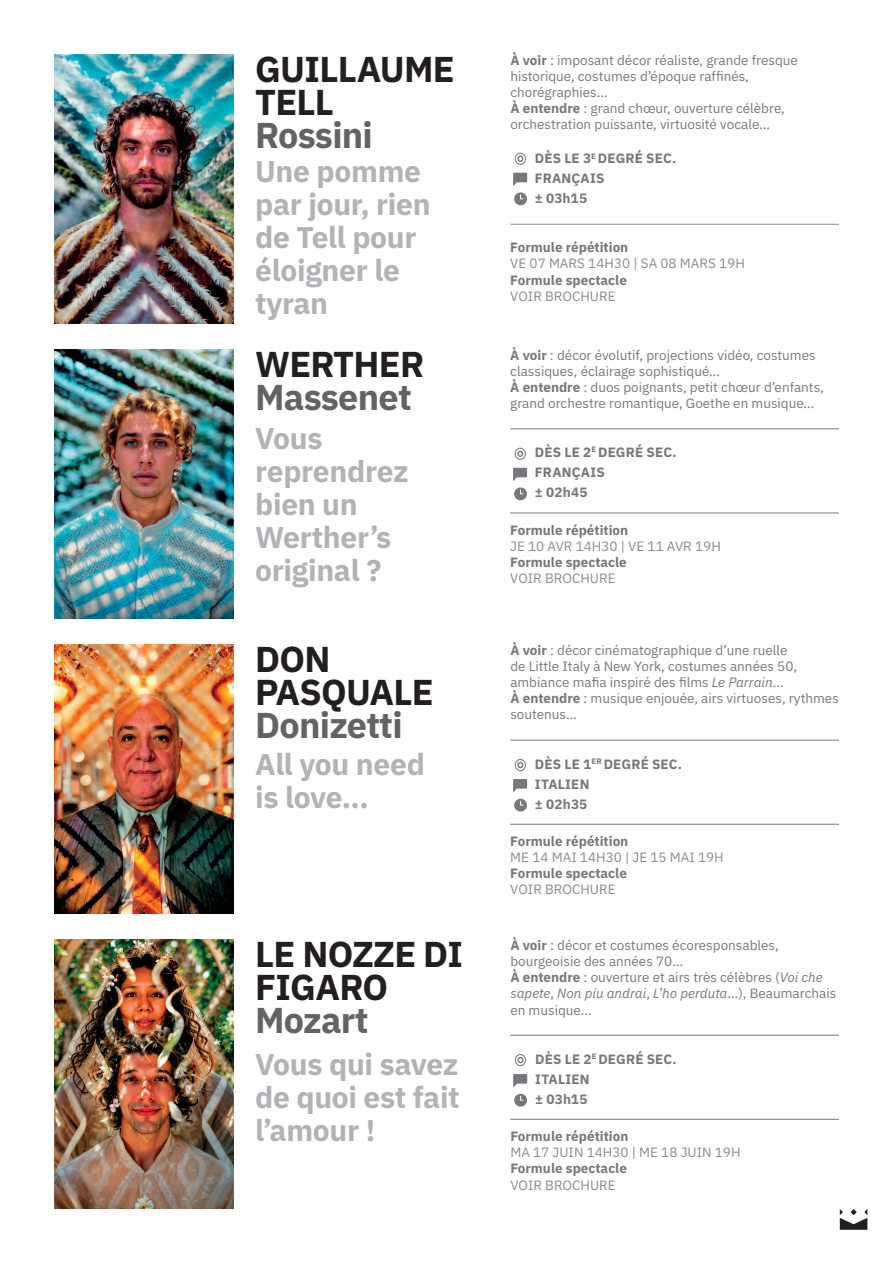
<style>
.page{position:relative;width:893px;height:1263px;background:#fff}
.page>*{position:absolute;margin:0;border:0;box-sizing:border-box;transform-origin:0 0}
.t1{font:700 36px/33px "IBM Plex Sans";letter-spacing:-.02em;color:#231f20}
.t2{font:700 36px "IBM Plex Sans";letter-spacing:-.02em;color:#636366}
.t3{font:700 30px/33px "IBM Plex Sans";letter-spacing:-.01em;color:#b2b3b7}
.t4{font:13.5px/16.2px "IBM Plex Sans";color:#76787b}
.t5{font:700 13.5px/20.1px "IBM Plex Sans";color:#76787b}
.t6{font:13.5px "IBM Plex Sans";color:#8a8c8f}
.s1{font-weight:700}
.s2{font-style:italic}
</style>
<div class="page">
<img style="left:54px;top:54px;width:180px;height:270px">
<img style="left:54px;top:349px;width:180px;height:270px">
<img style="left:54px;top:939px;width:180px;height:270px">
<img style="left:54px;top:644px;width:180px;height:270px">
<hr style="left:510px;top:224px;width:329px;height:1px;background:#8a8c8f">
<svg style="left:513px;top:151px;width:15px;height:16px"></svg>
<svg style="left:515px;top:153px;width:11px;height:12px"></svg>
<svg style="left:516px;top:154px;width:9px;height:10px"></svg>
<svg style="left:517px;top:155px;width:6px;height:7px"></svg>
<svg style="left:513px;top:173px;width:14px;height:13px"></svg>
<svg style="left:514px;top:192px;width:13px;height:13px"></svg>
<hr style="left:510px;top:429px;width:329px;height:1px;background:#76787b">
<hr style="left:510px;top:513px;width:329px;height:1px;background:#76787b">
<svg style="left:513px;top:446px;width:14px;height:16px"></svg>
<svg style="left:515px;top:448px;width:11px;height:12px"></svg>
<svg style="left:516px;top:449px;width:9px;height:10px"></svg>
<svg style="left:517px;top:450px;width:6px;height:7px"></svg>
<svg style="left:513px;top:468px;width:14px;height:13px"></svg>
<svg style="left:514px;top:487px;width:13px;height:13px"></svg>
<hr style="left:510px;top:740px;width:329px;height:1px;background:#76787b">
<hr style="left:510px;top:824px;width:329px;height:1px;background:#76787b">
<svg style="left:513px;top:757px;width:15px;height:16px"></svg>
<svg style="left:515px;top:759px;width:11px;height:12px"></svg>
<svg style="left:516px;top:760px;width:9px;height:10px"></svg>
<svg style="left:517px;top:762px;width:6px;height:6px"></svg>
<svg style="left:513px;top:779px;width:14px;height:13px"></svg>
<svg style="left:514px;top:799px;width:13px;height:12px"></svg>
<hr style="left:510px;top:1035px;width:329px;height:1px;background:#76787b">
<hr style="left:510px;top:1119px;width:329px;height:1px;background:#76787b">
<svg style="left:513px;top:1052px;width:15px;height:16px"></svg>
<svg style="left:515px;top:1054px;width:11px;height:12px"></svg>
<svg style="left:516px;top:1055px;width:9px;height:10px"></svg>
<svg style="left:517px;top:1057px;width:6px;height:6px"></svg>
<svg style="left:513px;top:1074px;width:14px;height:13px"></svg>
<svg style="left:514px;top:1094px;width:13px;height:12px"></svg>
<svg style="left:840px;top:1209px;width:27px;height:21px"></svg>
<h1 class="t1" style="left:255px;top:50px;width:201px">GUILLAUME<br>TELL</h1>
<h1 class="t2" style="left:255px;top:107px;width:119px">Rossini</h1>
<h2 class="t3" style="left:255px;top:153px;width:177px">Une pomme par jour, rien de Tell pour éloigner le tyran</h2>
<h1 class="t1" style="left:255px;top:345px;width:171px">WERTHER</h1>
<h1 class="t2" style="left:255px;top:369px;width:158px">Massenet</h1>
<h2 class="t3" style="left:255px;top:419px;width:155px">Vous reprendrez bien un<br>Werther’s original ?</h2>
<h1 class="t1" style="left:255px;top:640px;width:180px">DON<br>PASQUALE</h1>
<h1 class="t2" style="left:255px;top:697px;width:149px">Donizetti</h1>
<h2 class="t3" style="left:255px;top:745px;width:171px">All you need is love…</h2>
<h1 class="t1" style="left:255px;top:935px;width:210px">LE NOZZE DI<br>FIGARO</h1>
<h1 class="t2" style="left:255px;top:992px;width:115px">Mozart</h1>
<h2 class="t3" style="left:255px;top:1045px;width:206px;text-align:justify">Vous qui savez de quoi est fait l’amour !</h2>
<p class="t4" style="left:510px;top:51px;width:289px"><span class="s1">À voir</span> : imposant décor réaliste, grande fresque historique, costumes d’époque raffinés, chorégraphies…<br><span class="s1">À entendre</span> : grand chœur, ouverture célèbre, orchestration puissante, virtuosité vocale...</p>
<p class="t5" style="left:535px;top:147px;width:143px">DÈS LE 3<sup>E</sup> DEGRÉ SEC.<br>FRANÇAIS<br>± 03h15</p>
<p class="t5" style="left:510px;top:236px;width:120px">Formule répétition</p>
<p class="t6" style="left:510px;top:253px;width:236px">VE 07 MARS 14H30 | SA 08 MARS 19H</p>
<p class="t5" style="left:510px;top:269px;width:118px">Formule spectacle</p>
<p class="t6" style="left:510px;top:286px;width:107px">VOIR BROCHURE</p>
<p class="t4" style="left:510px;top:346px;width:315px"><span class="s1">À voir</span> : décor évolutif, projections vidéo, costumes classiques, éclairage sophistiqué…<br><span class="s1">À entendre</span> : duos poignants, petit chœur d’enfants, grand orchestre romantique, Goethe en musique…</p>
<p class="t5" style="left:535px;top:441px;width:143px">DÈS LE 2<sup>E</sup> DEGRÉ SEC.<br>FRANÇAIS<br>± 02h45</p>
<p class="t5" style="left:510px;top:519px;width:120px">Formule répétition</p>
<p class="t6" style="left:510px;top:536px;width:212px">JE 10 AVR 14H30 | VE 11 AVR 19H</p>
<p class="t5" style="left:510px;top:551px;width:118px">Formule spectacle</p>
<p class="t6" style="left:510px;top:568px;width:107px">VOIR BROCHURE</p>
<p class="t4" style="left:510px;top:641px;width:330px"><span class="s1">À voir</span> : décor cinématographique d’une ruelle<br>de Little Italy à New York, costumes années 50, ambiance mafia inspiré des films <span class="s2">Le Parrain</span>…<br><span class="s1">À entendre</span> : musique enjouée, airs virtuoses, rythmes soutenus…</p>
<p class="t5" style="left:535px;top:753px;width:149px">DÈS LE 1<sup>ER</sup> DEGRÉ SEC.<br>ITALIEN<br>± 02h35</p>
<p class="t5" style="left:510px;top:830px;width:120px">Formule répétition</p>
<p class="t6" style="left:510px;top:847px;width:215px">ME 14 MAI 14H30 | JE 15 MAI 19H</p>
<p class="t5" style="left:510px;top:862px;width:118px">Formule spectacle</p>
<p class="t6" style="left:510px;top:879px;width:107px">VOIR BROCHURE</p>
<p class="t4" style="left:510px;top:936px;width:327px"><span class="s1">À voir</span> : décor et costumes écoresponsables, bourgeoisie des années 70…<br><span class="s1">À entendre</span> : ouverture et airs très célèbres (<span class="s2">Voi che sapete</span>, <span class="s2">Non piu andrai</span>, <span class="s2">L’ho perduta</span>…), Beaumarchais en musique…</p>
<p class="t5" style="left:535px;top:1048px;width:143px">DÈS LE 2<sup>E</sup> DEGRÉ SEC.<br>ITALIEN<br>± 03h15</p>
<p class="t5" style="left:510px;top:1125px;width:120px">Formule répétition</p>
<p class="t6" style="left:510px;top:1142px;width:232px">MA 17 JUIN 14H30 | ME 18 JUIN 19H</p>
<p class="t5" style="left:510px;top:1157px;width:118px">Formule spectacle</p>
<p class="t6" style="left:510px;top:1174px;width:107px">VOIR BROCHURE</p>
</div>
